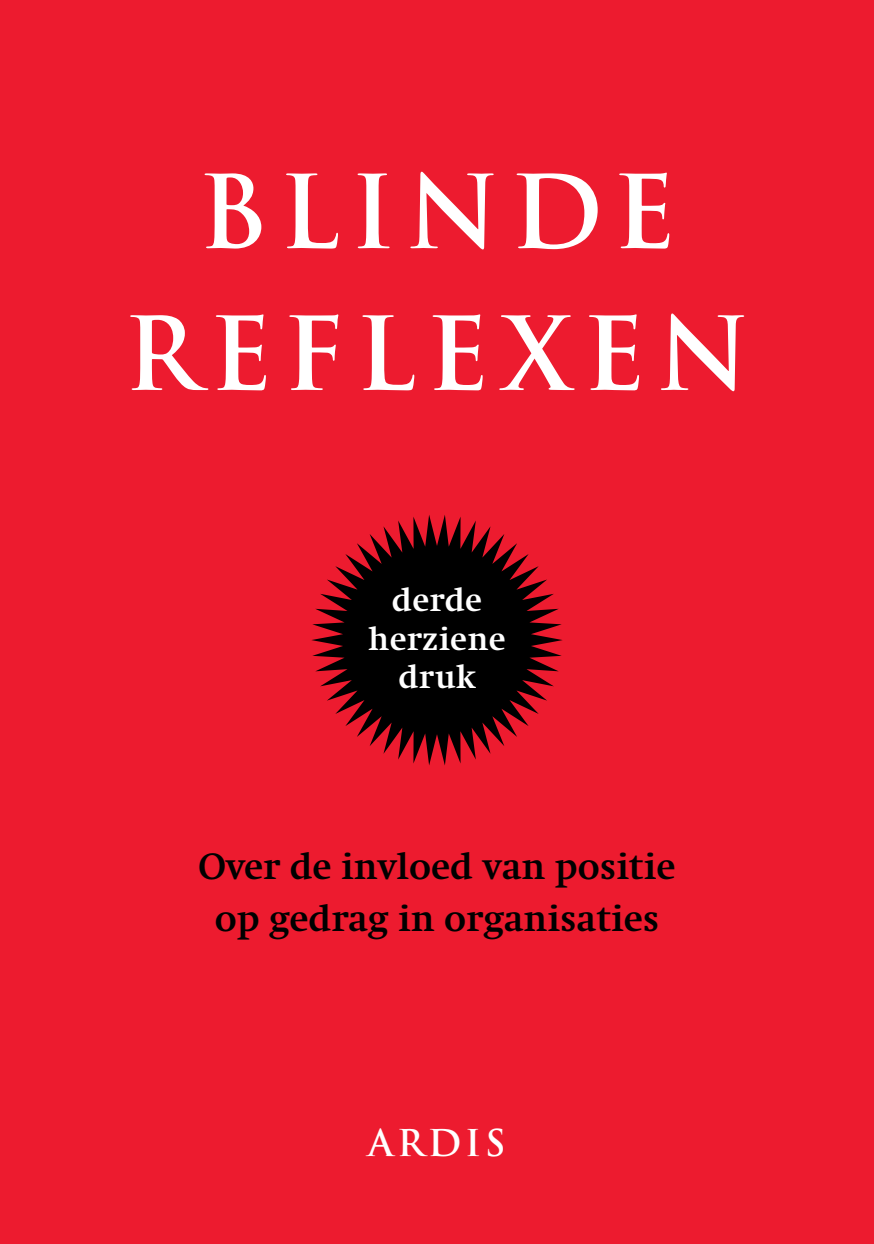
<style>
.page{position:relative;width:874px;height:1244px;background:#ed1b2f}
.page>*{position:absolute;margin:0;border:0;box-sizing:border-box;transform-origin:0 0}
.t1{font:700 99px/141.8px "Trajan";letter-spacing:.11em;color:#fff;text-align:center}
.t2{font:700 38.25px/51.8px "Swift";color:#000;text-align:center}
.t3{font:700 36px "Trajan";letter-spacing:.1em;color:#fff}
.t4{font:700 33.75px/38.2px "Swift";letter-spacing:.01em;color:#fff;text-align:center}
</style>
<div class="page">
<svg style="left:311px;top:515px;width:252px;height:250px;fill:#000"></svg>
<h1 class="t1" style="left:124px;top:141px;width:627px">BLINDE<br>REFLEXEN</h1>
<p class="t4" style="left:368px;top:582px;width:139px">derde herziene druk</p>
<p class="t2" style="left:199px;top:841px;width:478px">Over de invloed van positie op gedrag in organisaties</p>
<p class="t3" style="left:368px;top:1120px;width:139px">ARDIS</p>
</div>
